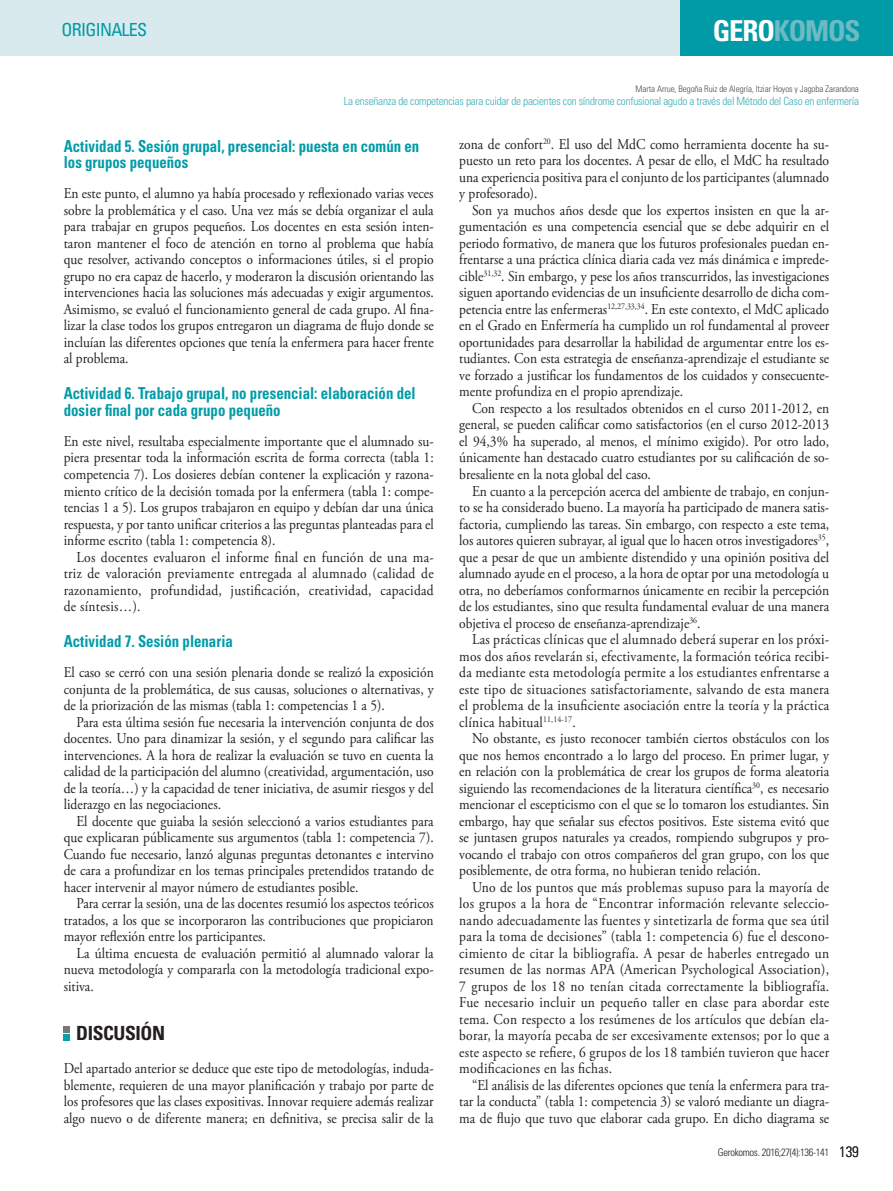
<style>
.page{position:relative;width:893px;height:1191px;background:#fff}
.page>*{position:absolute;margin:0;border:0;box-sizing:border-box;transform-origin:0 0}
.t1{font:700 condensed 28.8px "Univers LT Std";letter-spacing:-.04em;color:#6dbac4}
.GAL_-_Cat_A{font:700 condensed 19.5px "Univers LT Std";letter-spacing:-.02em;color:#231f20}
.t2{font:condensed 18px "Univers LT Std";letter-spacing:-.04em;color:#009ba7}
.GAL_-_Cat_B{font:700 condensed 16.5px/16.5px "Univers LT Std";color:#009ba7;scale:.9 1}
.GAL_-_Galerada{font:15px/16.5px "Adobe Garamond Pro";color:#231f20;text-align:justify;scale:.9 1}
.GAL_-_Galerada_Prime{font:15px/16.5px "Adobe Garamond Pro";color:#231f20;text-align:justify;scale:.9 1}
.CAB_-_Titulo{font:300 condensed 11.25px "Univers LT Std";letter-spacing:-.02em;color:#3aadb8}
.t3{font:300 condensed 10.5px "Univers LT Std";letter-spacing:-.03em;color:#231f20}
.CAB_-__Autores{font:300 condensed 9px "Univers LT Std";letter-spacing:-.01em;color:#4b4c4d}
.s1{color:#fff}
.s2{font-size:15px}
</style>
<div class="page">
<div style="left:0;top:0;width:705px;height:55px;background:#d8eaed"></div>
<div style="left:680px;top:0;width:213px;height:55px;background:#009ba7"></div>
<svg style="left:64px;top:1026px;width:6px;height:14px"></svg>
<p class="t2" style="left:62px;top:18px;width:87px">ORIGINALES</p>
<h1 class="t1" style="left:713px;top:13px;width:149px"><span class="s1">GERO</span>KOMOS</h1>
<p class="CAB_-__Autores" style="left:636px;top:83px;width:225px">Marta Arrue, Begoña Ruiz de Alegría, Itziar Hoyos y Jagoba Zarandona</p>
<p class="CAB_-_Titulo" style="left:344px;top:94px;width:517px">La enseñanza de competencias para cuidar de pacientes con síndrome confusional agudo a través del Método del Caso en enfermería</p>
<p class="GAL_-_Cat_B" style="left:64px;top:138px;width:397px">Actividad 5. Sesión grupal, presencial: puesta en común en los grupos pequeños</p>
<p class="GAL_-_Galerada_Prime" style="left:64px;top:186px;width:413px">En este punto, el alumno ya había procesado y reflexionado varias veces sobre la problemática y el caso. Una vez más se debía organizar el aula para trabajar en grupos pequeños. Los docentes en esta sesión inten&shy;taron mantener el foco de atención en torno al problema que había que resolver, activando conceptos o informaciones útiles, si el propio grupo no era capaz de hacerlo, y moderaron la discusión orientando las intervenciones hacia las soluciones más adecuadas y exigir argumentos.<br>Asimismo, se evaluó el funcionamiento general de cada grupo. Al fina&shy;lizar la clase todos los grupos entregaron un diagrama de flujo donde se incluían las diferentes opciones que tenía la enfermera para hacer frente al problema.</p>
<p class="GAL_-_Cat_B" style="left:64px;top:385px;width:393px">Actividad 6. Trabajo grupal, no presencial: elaboración del dosier final por cada grupo pequeño</p>
<p class="GAL_-_Galerada_Prime" style="left:64px;top:433px;width:413px">En este nivel, resultaba especialmente importante que el alumnado su&shy;piera presentar toda la información escrita de forma correcta (tabla 1: competencia 7). Los dosieres debían contener la explicación y razona&shy;miento crítico de la decisión tomada por la enfermera (tabla 1: compe&shy;tencias 1 a 5). Los grupos trabajaron en equipo y debían dar una única respuesta, y por tanto unificar criterios a las preguntas planteadas para el informe escrito (tabla 1: competencia 8).</p>
<p class="GAL_-_Galerada" style="left:64px;top:549px;width:413px;text-indent:13px">Los docentes evaluaron el informe final en función de una ma&shy;triz de valoración previamente entregada al alumnado (calidad de razonamiento, profundidad, justificación, creatividad, capacidad de síntesis…).</p>
<p class="GAL_-_Cat_B" style="left:64px;top:633px;width:189px">Actividad 7. Sesión plenaria</p>
<p class="GAL_-_Galerada_Prime" style="left:64px;top:664px;width:413px">El caso se cerró con una sesión plenaria donde se realizó la exposición conjunta de la problemática, de sus causas, soluciones o alternativas, y de la priorización de las mismas (tabla 1: competencias 1 a 5).</p>
<p class="GAL_-_Galerada" style="left:64px;top:714px;width:413px;text-indent:13px">Para esta última sesión fue necesaria la intervención conjunta de dos docentes. Uno para dinamizar la sesión, y el segundo para calificar las intervenciones. A la hora de realizar la evaluación se tuvo en cuenta la calidad de la participación del alumno (creatividad, argumentación, uso de la teoría…) y la capacidad de tener iniciativa, de asumir riesgos y del liderazgo en las negociaciones.</p>
<p class="GAL_-_Galerada" style="left:64px;top:813px;width:413px;text-indent:13px">El docente que guiaba la sesión seleccionó a varios estudiantes para que explicaran públicamente sus argumentos (tabla 1: competencia 7).<br>Cuando fue necesario, lanzó algunas preguntas detonantes e intervino de cara a profundizar en los temas principales pretendidos tratando de hacer intervenir al mayor número de estudiantes posible.</p>
<p class="GAL_-_Galerada" style="left:64px;top:895px;width:413px;text-indent:13px">Para cerrar la sesión, una de las docentes resumió los aspectos teóricos tratados, a los que se incorporaron las contribuciones que propiciaron mayor reflexión entre los participantes.</p>
<p class="GAL_-_Galerada" style="left:64px;top:945px;width:413px;text-indent:13px">La última encuesta de evaluación permitió al alumnado valorar la nueva metodología y compararla con la metodología tradicional expo&shy;sitiva.</p>
<p class="GAL_-_Cat_A" style="left:76px;top:1021px;width:90px">DISCUSIÓN</p>
<p class="GAL_-_Galerada_Prime" style="left:64px;top:1060px;width:413px">Del apartado anterior se deduce que este tipo de metodologías, induda&shy;blemente, requieren de una mayor planificación y trabajo por parte de los profesores que las clases expositivas. Innovar requiere además realizar algo nuevo o de diferente manera; en definitiva, se precisa salir de la</p>
<p class="GAL_-_Galerada_Prime" style="left:459px;top:136px;width:413px">zona de confort<sup>20</sup>. El uso del MdC como herramienta docente ha su&shy;puesto un reto para los docentes. A pesar de ello, el MdC ha resultado una experiencia positiva para el conjunto de los participantes (alumnado y profesorado).</p>
<p class="GAL_-_Galerada" style="left:459px;top:202px;width:413px;text-indent:13px">Son ya muchos años desde que los expertos insisten en que la ar&shy;gumentación es una competencia esencial que se debe adquirir en el periodo formativo, de manera que los futuros profesionales puedan en&shy;frentarse a una práctica clínica diaria cada vez más dinámica e imprede&shy;cible<sup>31,32</sup>. Sin embargo, y pese los años transcurridos, las investigaciones siguen aportando evidencias de un insuficiente desarrollo de dicha com&shy;petencia entre las enfermeras<sup>12,27,33,34</sup>. En este contexto, el MdC aplicado en el Grado en Enfermería ha cumplido un rol fundamental al proveer oportunidades para desarrollar la habilidad de argumentar entre los es&shy;tudiantes. Con esta estrategia de enseñanza-aprendizaje el estudiante se ve forzado a justificar los fundamentos de los cuidados y consecuente&shy;mente profundiza en el propio aprendizaje.</p>
<p class="GAL_-_Galerada" style="left:459px;top:400px;width:413px;text-indent:13px">Con respecto a los resultados obtenidos en el curso 2011-2012, en general, se pueden calificar como satisfactorios (en el curso 2012-2013 el 94,3% ha superado, al menos, el mínimo exigido). Por otro lado, únicamente han destacado cuatro estudiantes por su calificación de so&shy;bresaliente en la nota global del caso.</p>
<p class="GAL_-_Galerada" style="left:459px;top:483px;width:413px;text-indent:13px">En cuanto a la percepción acerca del ambiente de trabajo, en conjun&shy;to se ha considerado bueno. La mayoría ha participado de manera satis&shy;factoria, cumpliendo las tareas. Sin embargo, con respecto a este tema, los autores quieren subrayar, al igual que lo hacen otros investigadores<sup>35</sup>, que a pesar de que un ambiente distendido y una opinión positiva del alumnado ayude en el proceso, a la hora de optar por una metodología u otra, no deberíamos conformarnos únicamente en recibir la percepción de los estudiantes, sino que resulta fundamental evaluar de una manera objetiva el proceso de enseñanza-aprendizaje<sup>36</sup>.</p>
<p class="GAL_-_Galerada" style="left:459px;top:631px;width:413px;text-indent:13px">Las prácticas clínicas que el alumnado deberá superar en los próxi&shy;mos dos años revelarán si, efectivamente, la formación teórica recibi&shy;da mediante esta metodología permite a los estudiantes enfrentarse a este tipo de situaciones satisfactoriamente, salvando de esta manera el problema de la insuficiente asociación entre la teoría y la práctica clínica habitual<sup>11,14-17</sup>.</p>
<p class="GAL_-_Galerada" style="left:459px;top:730px;width:413px;text-indent:13px">No obstante, es justo reconocer también ciertos obstáculos con los que nos hemos encontrado a lo largo del proceso. En primer lugar, y en relación con la problemática de crear los grupos de forma aleatoria siguiendo las recomendaciones de la literatura científica<sup>30</sup>, es necesario mencionar el escepticismo con el que se lo tomaron los estudiantes. Sin embargo, hay que señalar sus efectos positivos. Este sistema evitó que se juntasen grupos naturales ya creados, rompiendo subgrupos y pro&shy;vocando el trabajo con otros compañeros del gran grupo, con los que posiblemente, de otra forma, no hubieran tenido relación.</p>
<p class="GAL_-_Galerada" style="left:459px;top:879px;width:413px;text-indent:13px">Uno de los puntos que más problemas supuso para la mayoría de los grupos a la hora de “Encontrar información relevante seleccio&shy;nando adecuadamente las fuentes y sintetizarla de forma que sea útil para la toma de decisiones” (tabla 1: competencia 6) fue el descono&shy;cimiento de citar la bibliografía. A pesar de haberles entregado un resumen de las normas APA (American Psychological Association), 7 grupos de los 18 no tenían citada correctamente la bibliografía.<br>Fue necesario incluir un pequeño taller en clase para abordar este tema. Con respecto a los resúmenes de los artículos que debían ela&shy;borar, la mayoría pecaba de ser excesivamente extensos; por lo que a este aspecto se refiere, 6 grupos de los 18 también tuvieron que hacer modificaciones en las fichas.</p>
<p class="GAL_-_Galerada" style="left:459px;top:1077px;width:413px;text-indent:13px">“El análisis de las diferentes opciones que tenía la enfermera para tra&shy;tar la conducta” (tabla 1: competencia 3) se valoró mediante un diagra&shy;ma de flujo que tuvo que elaborar cada grupo. En dicho diagrama se</p>
<p class="t3" style="left:718px;top:1145px;width:143px">Gerokomos. 2016;27(4):136-141 <span class="s2">139</span></p>
</div>
